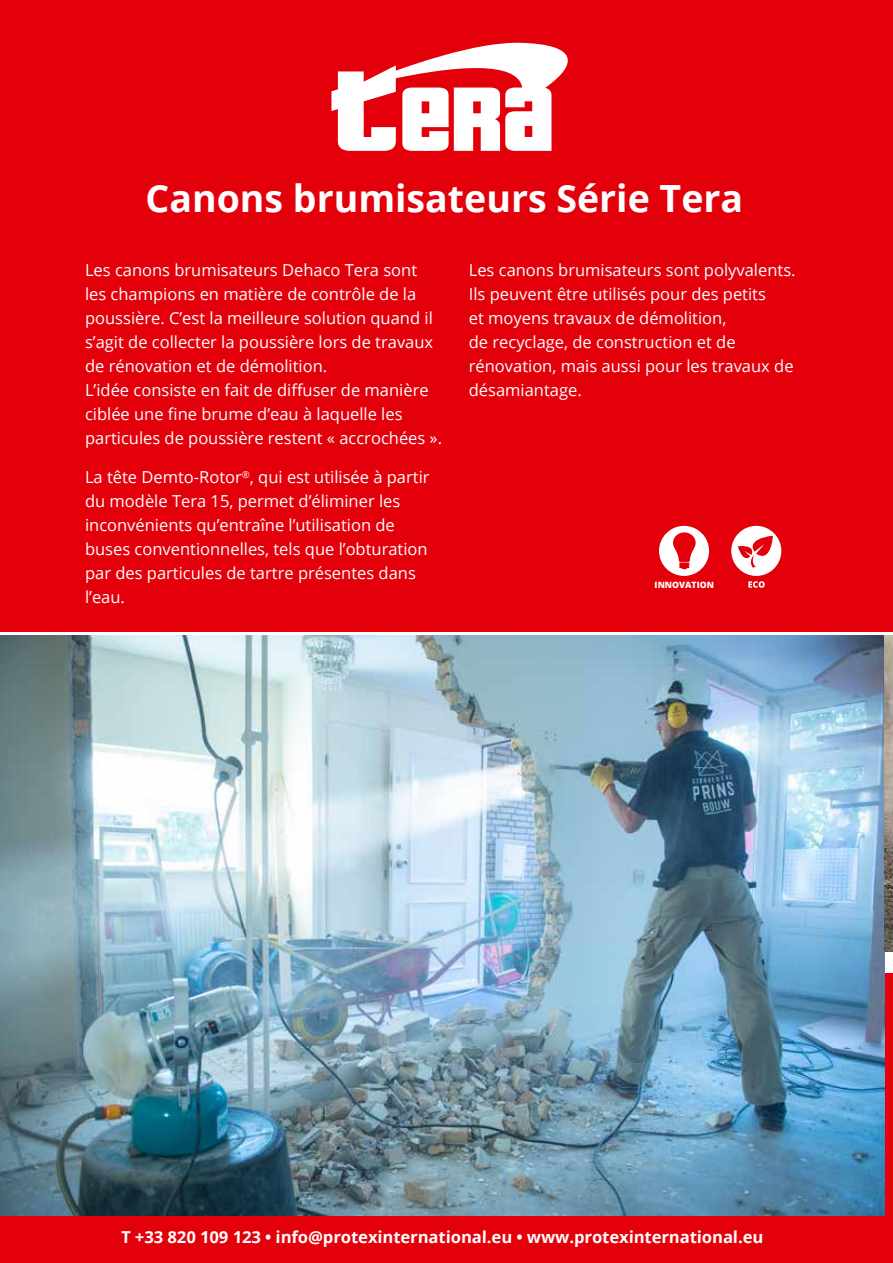
<style>
.page{position:relative;width:893px;height:1263px;background:#fff}
.page>*{position:absolute;margin:0;border:0;box-sizing:border-box;transform-origin:0 0}
.t1{font:700 37.5px "Open Sans";color:#fff}
.t2{font:16.5px/24px "Open Sans";color:#fff}
.t3{font:700 16.5px "Open Sans";color:#fff}
.t4{font:800 8.7px "Open Sans";color:#fff}
</style>
<div class="page">
<div style="left:884px;top:974px;width:9px;height:289px;background:#e3000b"></div>
<img style="left:0;top:635px;width:884px;height:581px">
<div style="left:0;top:1216px;width:893px;height:47px;background:#e3000b"></div>
<div style="left:0;top:0;width:884px;height:632px;background:#e3000b"></div>
<div style="left:884px;top:0;width:9px;height:631px;background:#e3000b"></div>
<svg style="left:331px;top:43px;width:237px;height:108px"></svg>
<hr style="left:424px;top:137px;width:3px;height:14px;background:#fff">
<div style="left:731px;top:526px;width:50px;height:50px;background:#fff;border-radius:50%"></div>
<svg style="left:738px;top:536px;width:35px;height:32px"></svg>
<div style="left:659px;top:526px;width:50px;height:50px;background:#fff;border-radius:50%"></div>
<svg style="left:673px;top:532px;width:23px;height:37px"></svg>
<svg style="left:748px;top:581px;width:17px;height:7px"></svg>
<img style="left:884px;top:635px;width:9px;height:317px">
<h1 class="t1" style="left:146px;top:171px;width:599px">Canons brumisateurs Série Tera</h1>
<p class="t2" style="left:85px;top:258px;width:359px">Les canons brumisateurs Dehaco Tera sont les champions en matière de contrôle de la poussière. C’est la meilleure solution quand il s’agit de collecter la poussière lors de travaux de rénovation et de démolition.<br>L’idée consiste en fait de diffuser de manière ciblée une fine brume d’eau à laquelle les particules de poussière restent « accrochées ».</p>
<p class="t2" style="left:85px;top:465px;width:346px">La tête Demto-Rotor<sup>®</sup>, qui est utilisée à partir du modèle Tera 15, permet d’éliminer les inconvénients qu’entraîne l’utilisation de buses conventionnelles, tels que l’obturation par des particules de tartre présentes dans l’eau.</p>
<p class="t2" style="left:469px;top:258px;width:328px">Les canons brumisateurs sont polyvalents.<br>Ils peuvent être utilisés pour des petits<br>et moyens travaux de démolition,<br>de recyclage, de construction et de rénovation, mais aussi pour les travaux de désamiantage.</p>
<p class="t4" style="left:655px;top:578px;width:61px">INNOVATION</p>
<p class="t3" style="left:121px;top:1225px;width:644px">T +33 820 109 123 • info@protexinternational.eu • www.protexinternational.eu</p>
</div>
